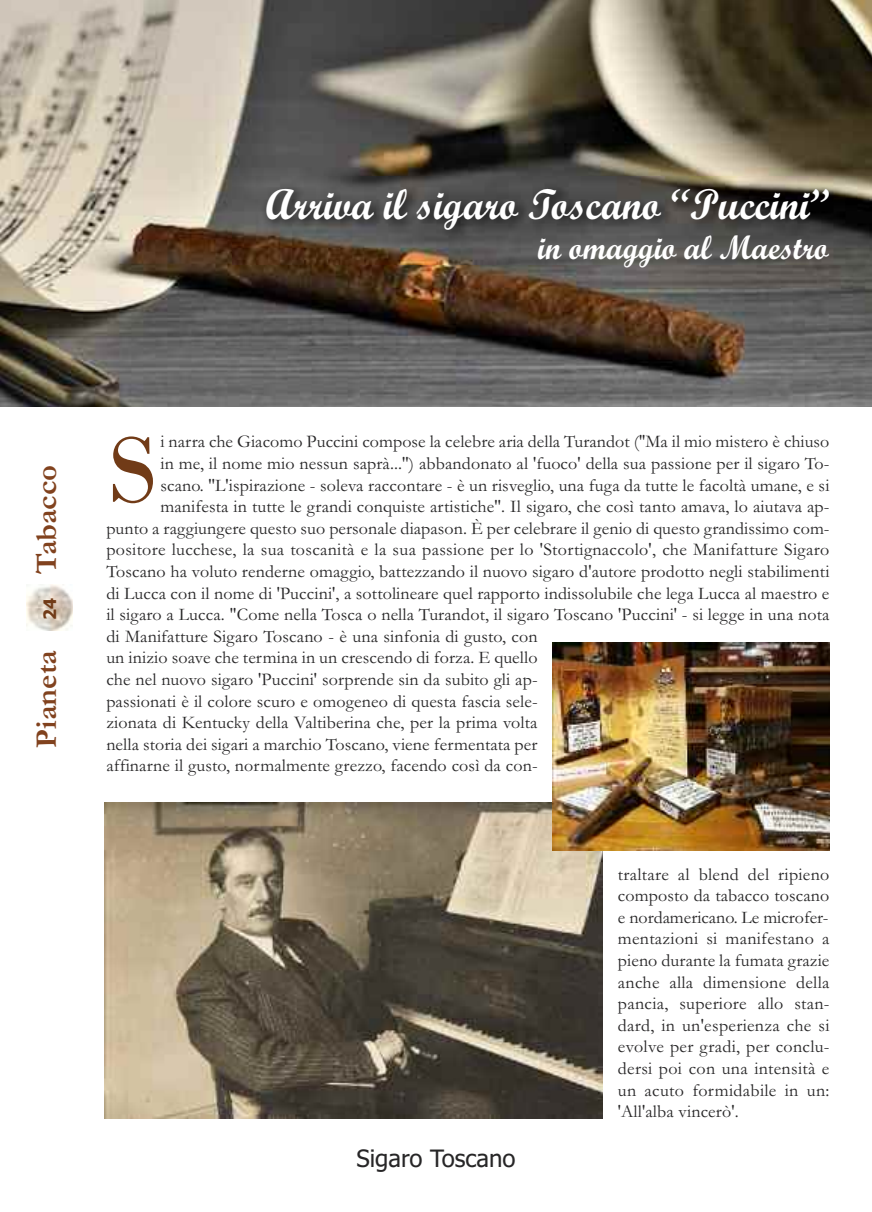
<style>
.page{position:relative;width:872px;height:1212px;background:#fff}
.page>*{position:absolute;margin:0;border:0;box-sizing:border-box;transform-origin:0 0}
.t1{font:97.5px "Bodoni";color:#713b17;scale:.95 1}
.t2{font:43.2px "Script MT Bold";color:#fff;scale:.95 1}
.t3{font:33.9px "Script MT Bold";color:#fff;scale:.95 1}
.t4{font:700 30.6px "Garamond";color:#81421e}
.t5{font:24px "Tahoma";color:#272627}
.t6{font:18px/21.6px "Garamond";letter-spacing:.005em;color:#272627;text-align:justify}
.t7{font:700 17.25px "Tahoma";color:#713b17}
</style>
<div class="page">
<img style="left:27px;top:585px;width:46px;height:46px">
<img style="left:0;top:0;width:872px;height:407px">
<img style="left:104px;top:803px;width:499px;height:315px">
<img style="left:552px;top:642px;width:277px;height:208px">
<img style="left:233px;top:176px;width:639px;height:89px">
<h2 class="t2" style="left:266px;top:178px;width:595px">Arriva il sigaro Toscano “Puccini”</h2>
<h3 class="t3" style="left:538px;top:228px;width:307px">in omaggio al Maestro</h3>
<h3 class="t4" style="left:28px;top:574px;width:110px;rotate:-90deg">Tabacco</h3>
<p class="t7" style="left:40px;top:620px;width:24px;rotate:-90deg">24</p>
<h3 class="t4" style="left:28px;top:747px;width:99px;rotate:-90deg">Pianeta</h3>
<p class="t6" style="left:160px;top:430px;width:670px">i narra che Giacomo Puccini compose la celebre aria della Turandot (''Ma il mio mistero è chiuso</p>
<p class="t6" style="left:160px;top:452px;width:670px">in me, il nome mio nessun saprà...'') abbandonato al 'fuoco' della sua passione per il sigaro To-</p>
<p class="t6" style="left:160px;top:474px;width:670px">scano. ''L'ispirazione - soleva raccontare - è un risveglio, una fuga da tutte le facoltà umane, e si</p>
<p class="t6" style="left:160px;top:495px;width:670px">manifesta in tutte le grandi conquiste artistiche''. Il sigaro, che così tanto amava, lo aiutava ap-</p>
<p class="t6" style="left:106px;top:517px;width:724px">punto a raggiungere questo suo personale diapason. è per celebrare il genio di questo grandissimo com-</p>
<p class="t6" style="left:106px;top:538px;width:724px">positore lucchese, la sua toscanità e la sua passione per lo 'Stortignaccolo', che Manifatture Sigaro</p>
<p class="t6" style="left:106px;top:560px;width:724px">Toscano ha voluto renderne omaggio, battezzando il nuovo sigaro d'autore prodotto negli stabilimenti</p>
<p class="t6" style="left:106px;top:582px;width:724px">di Lucca con il nome di 'Puccini', a sottolineare quel rapporto indissolubile che lega Lucca al maestro e</p>
<p class="t6" style="left:106px;top:603px;width:724px">il sigaro a Lucca. "Come nella Tosca o nella Turandot, il sigaro Toscano 'Puccini' - si legge in una nota</p>
<p class="t6" style="left:106px;top:625px;width:433px">di Manifatture Sigaro Toscano - è una sinfonia di gusto, con</p>
<p class="t6" style="left:106px;top:646px;width:433px">un inizio soave che termina in un crescendo di forza. E quello</p>
<p class="t6" style="left:106px;top:668px;width:433px">che nel nuovo sigaro 'Puccini' sorprende sin da subito gli ap-</p>
<p class="t6" style="left:106px;top:690px;width:433px">passionati è il colore scuro e omogeneo di questa fascia sele-</p>
<p class="t6" style="left:106px;top:711px;width:433px">zionata di Kentucky della Valtiberina che, per la prima volta</p>
<p class="t6" style="left:106px;top:733px;width:433px">nella storia dei sigari a marchio Toscano, viene fermentata per</p>
<p class="t6" style="left:106px;top:754px;width:433px">affinarne il gusto, normalmente grezzo, facendo così da con-</p>
<h1 class="t1" style="left:107px;top:411px;width:54px">S</h1>
<h3 class="t5" style="left:356px;top:1144px;width:161px">Sigaro Toscano</h3>
<p class="t6" style="left:618px;top:862px;width:213px">traltare al blend del ripieno composto da tabacco toscano e nordamericano. Le microfer&shy;mentazioni si manifestano a pieno durante la fumata grazie anche alla dimensione della pancia, superiore allo stan&shy;dard, in un'esperienza che si evolve per gradi, per conclu&shy;dersi poi con una intensità e un acuto formidabile in un: 'All'alba vincerò'.</p>
</div>
